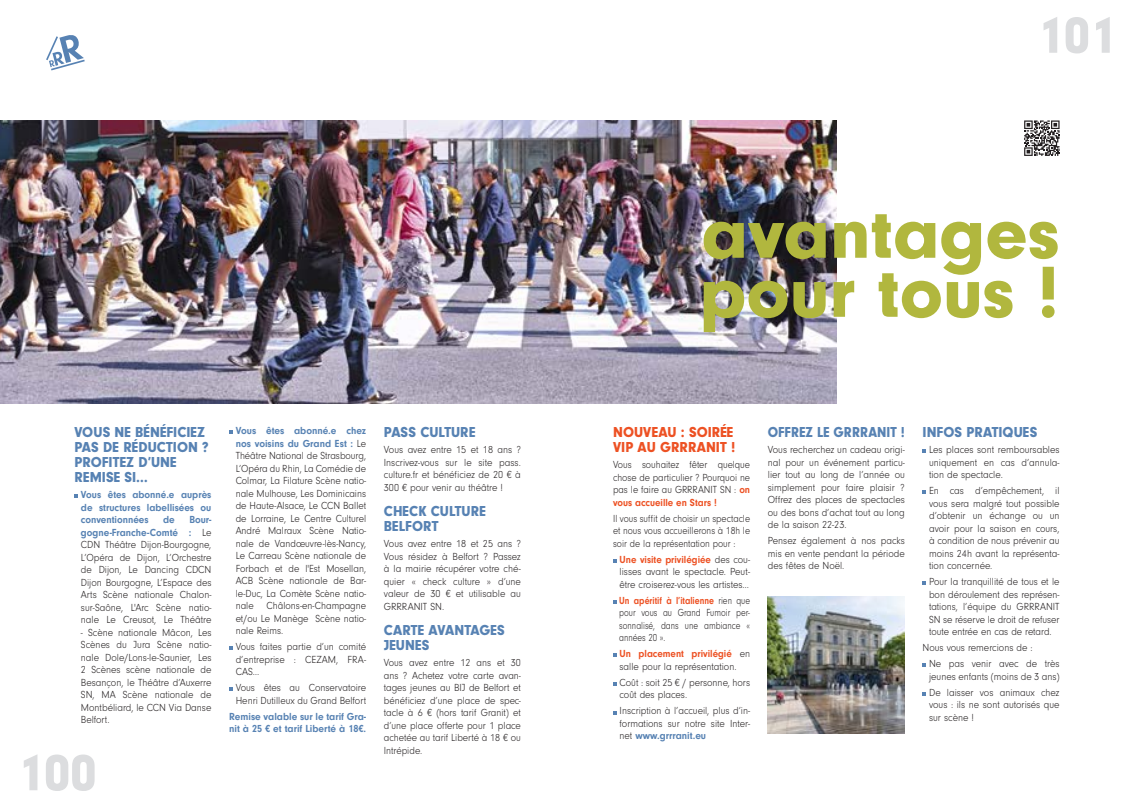
<style>
.page{position:relative;width:1134px;height:808px;background:#fff}
.page>*{position:absolute;margin:0;border:0;box-sizing:border-box;transform-origin:0 0}
.t1{font:900 75px/59px "Neuzeit Gro";color:#b1b73e}
.t2{font:900 52.5px "Neuzeit Gro";color:#dcdddf}
.t3{font:900 15px/15px "Neuzeit Gro";color:#5782b3;scale:.95 1}
.t4{font:900 15px/15px "Neuzeit Gro";color:#ed5123;scale:.95 1}
.t5{font:900 15px "Neuzeit Gro";color:#5782b3;scale:.9 1}
.t6{font:300 10.62px/12.5px "Neuzeit Gro";color:#231f20;text-align:justify;scale:.95 1}
.t7{font:300 10.62px/12.5px "Neuzeit Gro";color:#231f20;text-align:justify;scale:.94 1}
.t8{font:300 10.62px/12.5px "Neuzeit Gro";color:#231f20;text-align:justify;scale:.92 1}
.t9{font:300 10.62px/12.5px "Neuzeit Gro";color:#231f20;text-align:justify;scale:.83 1}
.t10{font:300 10.62px/12.5px "Neuzeit Gro";color:#231f20;text-align:justify;scale:.9 1}
.t11{font:700 10.62px/12.5px "Neuzeit Gro";color:#5782b3;text-align:justify;scale:.94 1}
.t12{font:700 10.62px/12.5px "Neuzeit Gro";color:#5782b3;scale:.95 1}
.s1{font-weight:700;color:#5782b3}
.s2{font-weight:700;color:#ed5123}
</style>
<div class="page">
<svg style="left:46px;top:35px;width:39px;height:35px"></svg>
<img style="left:0;top:120px;width:836px;height:284px">
<svg style="left:74px;top:494px;width:4px;height:4px"></svg>
<svg style="left:229px;top:430px;width:4px;height:4px"></svg>
<svg style="left:229px;top:647px;width:4px;height:3px"></svg>
<svg style="left:229px;top:688px;width:4px;height:3px"></svg>
<svg style="left:613px;top:559px;width:4px;height:4px"></svg>
<svg style="left:613px;top:600px;width:4px;height:4px"></svg>
<svg style="left:613px;top:654px;width:4px;height:3px"></svg>
<svg style="left:613px;top:682px;width:4px;height:4px"></svg>
<svg style="left:613px;top:711px;width:4px;height:3px"></svg>
<svg style="left:922px;top:449px;width:4px;height:4px"></svg>
<svg style="left:922px;top:490px;width:4px;height:4px"></svg>
<svg style="left:922px;top:582px;width:4px;height:3px"></svg>
<svg style="left:922px;top:664px;width:4px;height:3px"></svg>
<svg style="left:922px;top:692px;width:4px;height:4px"></svg>
<img style="left:768px;top:596px;width:137px;height:137px">
<svg style="left:1024px;top:120px;width:35px;height:36px"></svg>
<h3 class="t3" style="left:74px;top:425px;width:143px">VOUS NE BÉNÉFICIEZ<br>PAS DE RÉDUCTION ?<br>PROFITEZ D’UNE<br>REMISE SI…</h3>
<p class="t11" style="left:81px;top:488px;width:140px">Vous êtes abonné.e auprès de structures labellisées ou conventionnées</p>
<p class="t6" style="left:81px;top:514px;width:139px;text-indent:108px"><span class="s1">Bour&shy;gogne-Franche-Comté :</span> Le CDN Théâtre Dijon-Bourgogne, L’Opéra de Dijon, L’Orchestre de Dijon, Le Dancing CDCN Dijon Bourgogne, L’Espace des Arts Scène nationale Chalon&shy;sur-Saône, L'Arc Scène natio&shy;nale Le Creusot, Le Théâtre</p>
<p class="t6" style="left:81px;top:626px;width:139px">- Scène nationale Mâcon, Les Scènes du Jura Scène natio&shy;nale Dole/Lons-le-Saunier, Les 2 Scènes scène nationale de Besançon, le Théâtre d’Auxerre SN, MA Scène nationale de Montbéliard, le CCN Via Danse Belfort.</p>
<p class="t11" style="left:163px;top:513px;width:14px">de</p>
<h2 class="t2" style="left:18px;top:743px;width:80px">100</h2>
<p class="t7" style="left:236px;top:425px;width:140px"><span class="s1">Vous êtes abonné.e chez nos voisins du Grand Est :</span> Le Théâtre National de Strasbourg, L’Opéra du Rhin, La Comédie de Colmar, La Filature Scène natio&shy;nale Mulhouse, Les Dominicains de Haute-Alsace, Le CCN Ballet de Lorraine, Le Centre Culturel André Malraux Scène Natio&shy;nale de Vandœuvre-lès-Nancy, Le Carreau Scène nationale de Forbach et de l'Est Mosellan, ACB Scène nationale de Bar&shy;le-Duc, La Comète Scène natio&shy;nale Châlons-en-Champagne et/ou Le Manège Scène natio&shy;nale Reims.</p>
<p class="t6" style="left:236px;top:641px;width:139px">Vous faites partie d’un comité d’entreprise : CEZAM, FRA-CAS…</p>
<p class="t6" style="left:236px;top:682px;width:139px">Vous êtes au Conservatoire<br>Henri Dutilleux du Grand Belfort</p>
<p class="t12" style="left:229px;top:710px;width:146px">Remise valable sur le tarif Gra&shy;nit à 25 € et tarif Liberté à 18€.</p>
<h3 class="t3" style="left:384px;top:425px;width:98px">PASS CULTURE</h3>
<p class="t6" style="left:384px;top:444px;width:146px">Vous avez entre 15 et 18 ans ?<br>Inscrivez-vous sur le site pass. culture.fr et bénéficiez de 20 € à 300 € pour venir au théâtre !</p>
<h3 class="t3" style="left:384px;top:504px;width:109px">CHECK CULTURE<br>BELFORT</h3>
<p class="t6" style="left:384px;top:538px;width:146px">Vous avez entre 18 et 25 ans ?<br>Vous résidez à Belfort ? Passez à la mairie récupérer votre ché&shy;quier « check culture » d’une valeur de 30 € et utilisable au GRRRANIT SN.</p>
<h3 class="t3" style="left:384px;top:623px;width:129px">CARTE AVANTAGES<br>JEUNES</h3>
<p class="t7" style="left:384px;top:657px;width:147px">Vous avez entre 12 ans et 30 ans ? Achetez votre carte avan&shy;tages jeunes au BIJ de Belfort et bénéficiez d’une place de spec&shy;tacle à 6 € (hors tarif Granit) et d’une place offerte pour 1 place achetée au tarif Liberté à 18 € ou Intrépide.</p>
<h2 class="t2" style="left:1037px;top:6px;width:80px">101</h2>
<h1 class="t1" style="left:699px;top:204px;width:362px">avantages pour tous !</h1>
<h3 class="t4" style="left:613px;top:425px;width:130px">NOUVEAU : SOIRÉE<br>VIP AU GRRRANIT !</h3>
<p class="t8" style="left:613px;top:459px;width:150px">Vous souhaitez fêter quelque chose de particulier ? Pourquoi ne pas le faire au GRRRANIT SN : <span class="s2">on vous accueille en Stars !</span></p>
<p class="t10" style="left:613px;top:512px;width:154px">Il vous suffit de choisir un spectacle et nous vous accueillerons à 18h le soir de la représentation pour :</p>
<p class="t6" style="left:619px;top:553px;width:139px"><span class="s2">Une visite privilégiée</span> des cou&shy;lisses avant le spectacle. Peut&shy;être croiserez-vous les artistes…</p>
<p class="t9" style="left:619px;top:594px;width:159px"><span class="s2">Un apéritif à l’italienne</span> rien que pour vous au Grand Fumoir per&shy;sonnalisé, dans une ambiance « années 20 ».</p>
<p class="t6" style="left:619px;top:648px;width:139px"><span class="s2">Un placement privilégié</span> en salle pour la représentation.</p>
<p class="t6" style="left:620px;top:676px;width:139px">Coût : soit 25 € / personne, hors coût des places.</p>
<p class="t6" style="left:620px;top:705px;width:139px">Inscription à l’accueil, plus d’in&shy;formations sur notre site Inter&shy;net <span class="s1">www.grrranit.eu</span></p>
<h3 class="t5" style="left:768px;top:423px;width:154px">OFFREZ LE GRRRANIT !</h3>
<p class="t6" style="left:768px;top:444px;width:146px">Vous recherchez un cadeau origi&shy;nal pour un événement particu&shy;lier tout au long de l’année ou simplement pour faire plaisir ?<br>Offrez des places de spectacles ou des bons d’achat tout au long de la saison 22-23.</p>
<p class="t6" style="left:768px;top:535px;width:146px">Pensez également à nos packs mis en vente pendant la période des fêtes de Noël.</p>
<h3 class="t3" style="left:922px;top:425px;width:122px">INFOS PRATIQUES</h3>
<p class="t6" style="left:929px;top:444px;width:139px">Les places sont remboursables uniquement en cas d’annula&shy;tion de spectacle.</p>
<p class="t6" style="left:929px;top:485px;width:139px">En cas d’empêchement, il vous sera malgré tout possible d’obtenir un échange ou un avoir pour la saison en cours, à condition de nous prévenir au moins 24h avant la représenta&shy;tion concernée.</p>
<p class="t7" style="left:929px;top:576px;width:140px">Pour la tranquillité de tous et le bon déroulement des représen&shy;tations, l’équipe du GRRRANIT SN se réserve le droit de refuser toute entrée en cas de retard.</p>
<p class="t6" style="left:929px;top:640px;width:139px;line-height:16px;text-indent:-7px">Nous vous remercions de :<br>Ne pas venir avec de très</p>
<p class="t6" style="left:929px;top:668px;width:139px;line-height:16px">jeunes enfants (moins de 3 ans)<br>De laisser vos animaux chez</p>
<p class="t6" style="left:929px;top:699px;width:139px">vous : ils ne sont autorisés que sur scène !</p>
</div>
